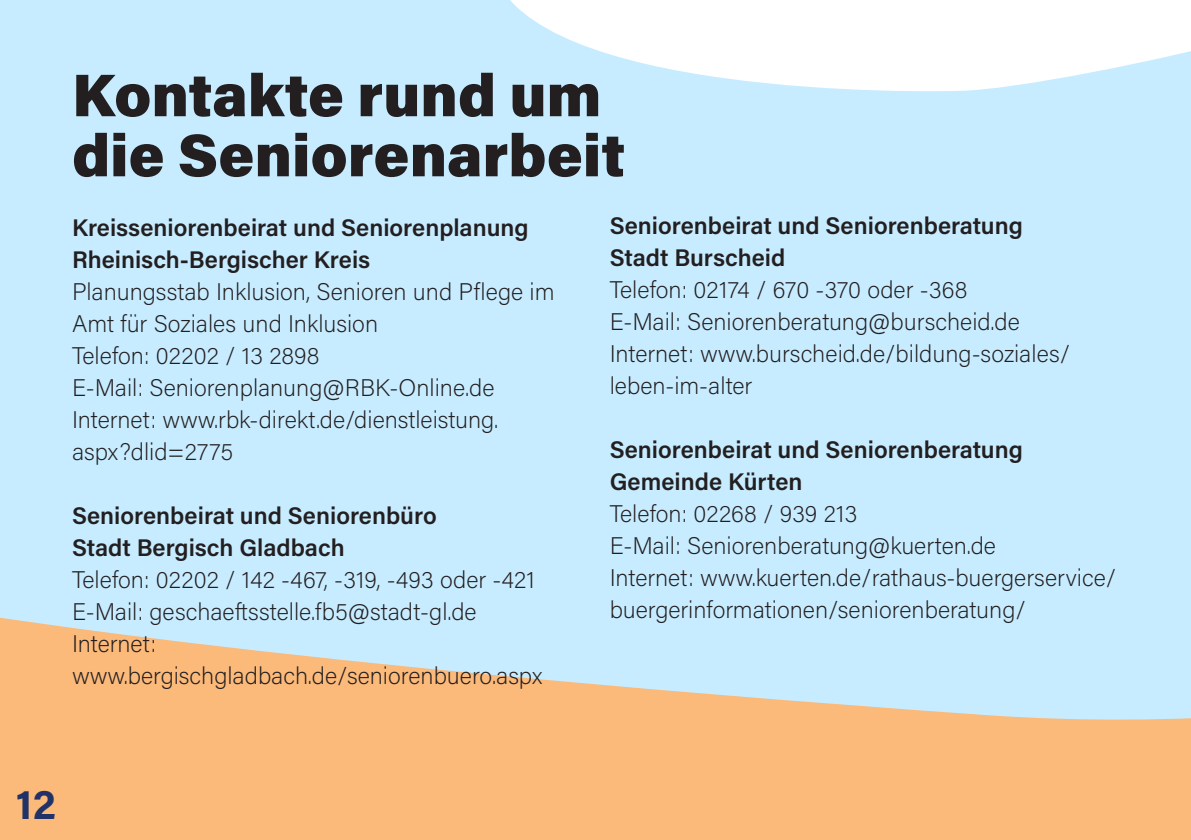
<style>
.page{position:relative;width:1191px;height:840px;background:#fff}
.page>*{position:absolute;margin:0;border:0;box-sizing:border-box;transform-origin:0 0}
.t1{font:900 60px/60px "Acumin Pro";color:#231f20}
.t2{font:700 42px "Acumin Pro";color:#213366}
.t3{font:200 24px/32px "Acumin Pro";color:#231f20}
.t4{font:600 24px/32px "Acumin Pro";color:#231f20}
</style>
<div class="page">
<div style="left:0;top:0;width:1191px;height:839px;background:#c7ecff"></div>
<svg style="left:0;top:617px;width:1191px;height:222px;fill:#fbb97a"></svg>
<svg style="left:510px;top:0;width:681px;height:92px;fill:#fff"></svg>
<p class="t1" style="left:72px;top:62px;width:555px">Kontakte rund um die Seniorenarbeit</p>
<p class="t4" style="left:609px;top:208px;width:415px">Seniorenbeirat und Seniorenberatung</p>
<p class="t4" style="left:609px;top:240px;width:177px">Stadt Burscheid</p>
<p class="t3" style="left:609px;top:272px;width:359px">Telefon: 02174 / 670 -370 oder -368</p>
<p class="t3" style="left:609px;top:304px;width:412px">E-Mail: Seniorenberatung@burscheid.de</p>
<p class="t3" style="left:609px;top:336px;width:462px">Internet: www.burscheid.de/bildung-soziales/</p>
<p class="t3" style="left:609px;top:368px;width:144px">leben-im-alter</p>
<p class="t4" style="left:72px;top:210px;width:458px">Kreisseniorenbeirat und Seniorenplanung<br>Rheinisch-Bergischer Kreis</p>
<p class="t3" style="left:72px;top:274px;width:484px">Planungsstab Inklusion, Senioren und Pflege im<br>Amt für Soziales und Inklusion</p>
<p class="t3" style="left:72px;top:338px;width:249px">Telefon: 02202 / 13 2898</p>
<p class="t3" style="left:72px;top:370px;width:424px">E-Mail: Seniorenplanung@RBK-Online.de</p>
<p class="t3" style="left:72px;top:402px;width:427px">Internet: www.rbk-direkt.de/dienstleistung. aspx?dlid=2775</p>
<p class="t4" style="left:609px;top:432px;width:415px">Seniorenbeirat und Seniorenberatung</p>
<p class="t4" style="left:609px;top:464px;width:194px">Gemeinde Kürten</p>
<p class="t3" style="left:609px;top:496px;width:249px">Telefon: 02268 / 939 213</p>
<p class="t3" style="left:609px;top:528px;width:388px">E-Mail: Seniorenberatung@kuerten.de</p>
<p class="t3" style="left:609px;top:560px;width:508px">Internet: www.kuerten.de/rathaus-buergerservice/</p>
<p class="t3" style="left:609px;top:592px;width:418px">buergerinformationen/seniorenberatung/</p>
<p class="t4" style="left:72px;top:498px;width:366px">Seniorenbeirat und Seniorenbüro</p>
<p class="t4" style="left:72px;top:530px;width:274px">Stadt Bergisch Gladbach</p>
<p class="t3" style="left:72px;top:562px;width:464px">Telefon: 02202 / 142 -467, -319, -493 oder -421</p>
<p class="t3" style="left:72px;top:594px;width:406px">E-Mail: geschaeftsstelle.fb5@stadt-gl.de</p>
<p class="t3" style="left:72px;top:626px;width:86px">Internet:</p>
<p class="t3" style="left:72px;top:658px;width:472px">www.bergischgladbach.de/seniorenbuero.aspx</p>
<p class="t2" style="left:16px;top:774px;width:42px">12</p>
</div>
